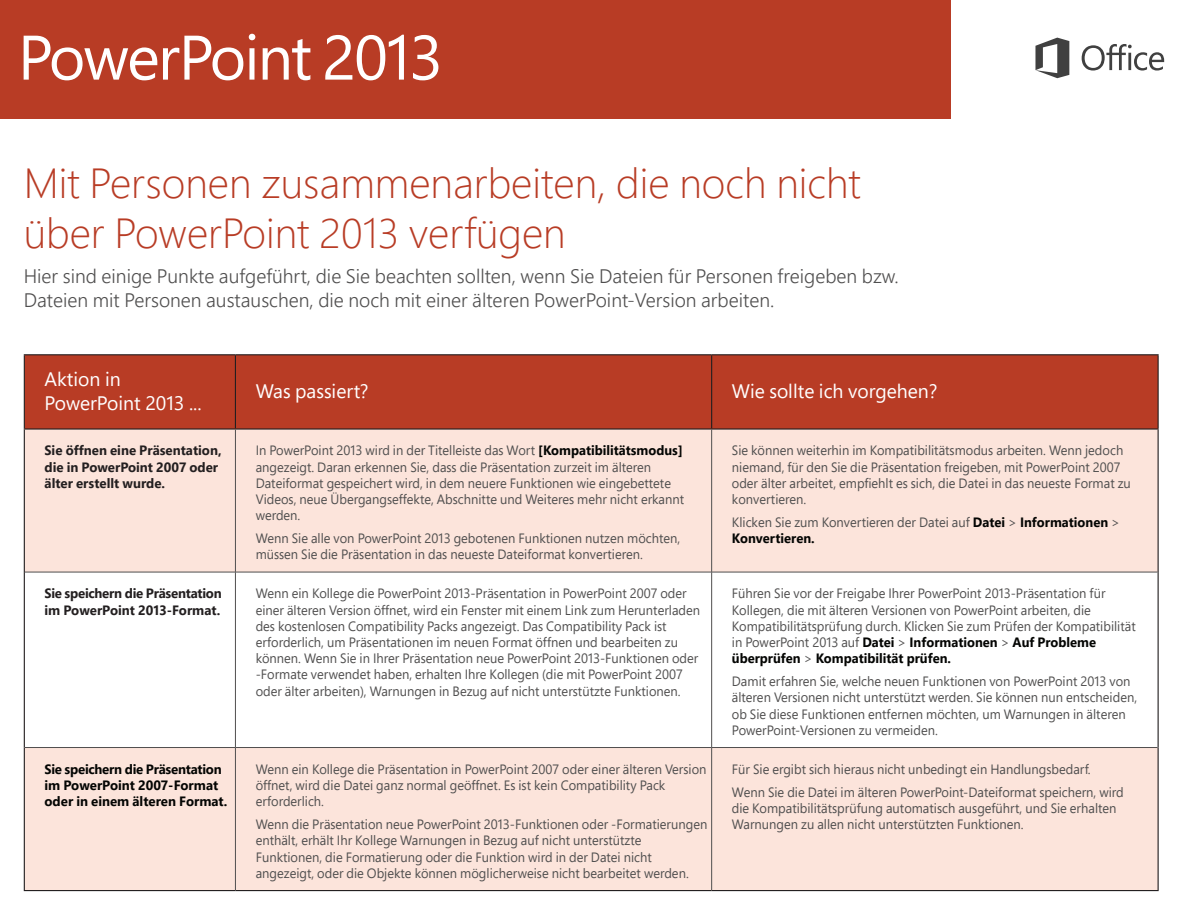
<style>
.page{position:relative;width:1188px;height:918px;background:#fff}
.page>*{position:absolute;margin:0;border:0;box-sizing:border-box;transform-origin:0 0}
.t1{font:300 42px/50.4px "Segoe Pro";color:#b83c25}
.t2{font:300 19.5px/23.4px "Segoe Pro";color:#504f4f}
.t3{font:19.5px/23.4px "Segoe Pro";color:#fff}
.t4{font:13.5px/16.2px "Segoe Pro";color:#504f4f;scale:.96 1}
.t5{font:700 13.5px/16.2px "Segoe Pro";color:#040503}
.t6{font:700 13.5px/16.2px "Segoe Pro";color:#231f20}
.t7{font:700 13.5px/16.2px "Segoe Pro";letter-spacing:-.02em;color:#231f20}
.s1{font-weight:700;color:#040503}
</style>
<div class="page">
<div style="left:0;top:0;width:950px;height:119px;background:#b83c25"></div>
<svg style="left:1082px;top:44px;width:82px;height:27px"></svg>
<svg style="left:1035px;top:38px;width:34px;height:40px"></svg>
<svg style="left:24px;top:36px;width:133px;height:44px"></svg>
<svg style="left:163px;top:36px;width:80px;height:44px"></svg>
<svg style="left:249px;top:34px;width:6px;height:46px"></svg>
<svg style="left:263px;top:39px;width:47px;height:41px"></svg>
<svg style="left:325px;top:35px;width:79px;height:45px"></svg>
<svg style="left:413px;top:35px;width:25px;height:45px"></svg>
<div style="left:25px;top:355px;width:1133px;height:73px;background:#b83c25"></div>
<div style="left:25px;top:430px;width:1133px;height:460px;background:#fce4db"></div>
<svg style="left:25px;top:573px;width:1133px;height:174px"></svg>
<hr style="left:24px;top:430px;width:1px;height:142px;background:#231f20">
<hr style="left:1158px;top:430px;width:1px;height:142px;background:#231f20">
<hr style="left:24px;top:572px;width:1px;height:176px;background:#231f20">
<hr style="left:1158px;top:572px;width:1px;height:176px;background:#231f20">
<hr style="left:24px;top:748px;width:1px;height:142px;background:#231f20">
<hr style="left:1158px;top:748px;width:1px;height:142px;background:#231f20">
<hr style="left:24px;top:890px;width:211px;height:1px;background:#231f20">
<hr style="left:235px;top:890px;width:477px;height:1px;background:#231f20">
<hr style="left:712px;top:890px;width:447px;height:1px;background:#231f20">
<hr style="left:711px;top:430px;width:1px;height:142px;background:#504f4f">
<hr style="left:25px;top:572px;width:210px;height:1px;background:#504f4f">
<hr style="left:235px;top:572px;width:477px;height:1px;background:#504f4f">
<hr style="left:712px;top:572px;width:446px;height:1px;background:#504f4f">
<hr style="left:711px;top:572px;width:1px;height:175px;background:#504f4f">
<hr style="left:25px;top:747px;width:210px;height:1px;background:#504f4f">
<hr style="left:235px;top:747px;width:477px;height:1px;background:#504f4f">
<hr style="left:712px;top:747px;width:446px;height:1px;background:#504f4f">
<hr style="left:711px;top:748px;width:1px;height:142px;background:#504f4f">
<hr style="left:24px;top:354px;width:211px;height:1px;background:#231f20">
<hr style="left:24px;top:355px;width:1px;height:73px;background:#231f20">
<hr style="left:235px;top:354px;width:477px;height:1px;background:#231f20">
<hr style="left:235px;top:355px;width:1px;height:73px;background:#231f20">
<hr style="left:24px;top:428px;width:211px;height:2px;background:#231f20">
<hr style="left:712px;top:354px;width:447px;height:1px;background:#231f20">
<hr style="left:711px;top:355px;width:1px;height:73px;background:#231f20">
<hr style="left:1158px;top:355px;width:1px;height:73px;background:#231f20">
<hr style="left:235px;top:430px;width:1px;height:142px;background:#504f4f">
<hr style="left:235px;top:428px;width:477px;height:2px;background:#231f20">
<hr style="left:712px;top:428px;width:447px;height:2px;background:#231f20">
<hr style="left:235px;top:572px;width:1px;height:175px;background:#504f4f">
<hr style="left:235px;top:748px;width:1px;height:142px;background:#504f4f">
<h1 class="t1" style="left:24px;top:156px;width:839px">Mit Personen zusammenarbeiten, die noch nicht über PowerPoint 2013 verfügen</h1>
<h2 class="t2" style="left:24px;top:264px;width:877px">Hier sind einige Punkte aufgeführt, die Sie beachten sollten, wenn Sie Dateien für Personen freigeben bzw.<br>Dateien mit Personen austauschen, die noch mit einer älteren PowerPoint-Version arbeiten.</h2>
<h2 class="t3" style="left:45px;top:367px;width:159px">Aktion in<br>PowerPoint 2013 ...</h2>
<h2 class="t3" style="left:256px;top:379px;width:114px">Was passiert?</h2>
<h2 class="t3" style="left:732px;top:379px;width:207px">Wie sollte ich vorgehen?</h2>
<p class="t6" style="left:45px;top:442px;width:179px">Sie öffnen eine Präsentation, die in PowerPoint 2007 oder älter erstellt wurde.</p>
<p class="t4" style="left:256px;top:442px;width:448px">In PowerPoint 2013 wird in der Titelleiste das Wort <span class="s1">[Kompatibilitätsmodus] </span>angezeigt. Daran erkennen Sie, dass die Präsentation zurzeit im älteren Dateiformat gespeichert wird, in dem neuere Funktionen wie eingebettete Videos, neue Übergangseffekte, Abschnitte und Weiteres mehr nicht erkannt werden.</p>
<p class="t4" style="left:256px;top:530px;width:444px">Wenn Sie alle von PowerPoint 2013 gebotenen Funktionen nutzen möchten, müssen Sie die Präsentation in das neueste Dateiformat konvertieren.</p>
<p class="t4" style="left:732px;top:442px;width:417px">Sie können weiterhin im Kompatibilitätsmodus arbeiten. Wenn jedoch niemand, für den Sie die Präsentation freigeben, mit PowerPoint 2007 oder älter arbeitet, empfiehlt es sich, die Datei in das neueste Format zu konvertieren.</p>
<p class="t4" style="left:732px;top:514px;width:406px">Klicken Sie zum Konvertieren der Datei auf <span class="s1">Datei</span> &gt; <span class="s1">Informationen</span> &gt;<br><span class="s1">Konvertieren.</span></p>
<p class="t7" style="left:45px;top:585px;width:179px">Sie speichern die Präsentation im PowerPoint 2013-Format.</p>
<p class="t4" style="left:256px;top:585px;width:464px">Wenn ein Kollege die PowerPoint 2013-Präsentation in PowerPoint 2007 oder einer älteren Version öffnet, wird ein Fenster mit einem Link zum Herunterladen des kostenlosen Compatibility Packs angezeigt. Das Compatibility Pack ist erforderlich, um Präsentationen im neuen Format öffnen und bearbeiten zu können. Wenn Sie in Ihrer Präsentation neue PowerPoint 2013-Funktionen oder -Formate verwendet haben, erhalten Ihre Kollegen (die mit PowerPoint 2007 oder älter arbeiten), Warnungen in Bezug auf nicht unterstützte Funktionen.</p>
<p class="t4" style="left:732px;top:585px;width:422px">Führen Sie vor der Freigabe Ihrer PowerPoint 2013-Präsentation für Kollegen, die mit älteren Versionen von PowerPoint arbeiten, die Kompatibilitätsprüfung durch. Klicken Sie zum Prüfen der Kompatibilität in PowerPoint 2013 auf <span class="s1">Datei</span> &gt; <span class="s1">Informationen</span> &gt; <span class="s1">Auf Probleme überprüfen</span> &gt; <span class="s1">Kompatibilität prüfen.</span></p>
<p class="t4" style="left:732px;top:673px;width:424px">Damit erfahren Sie, welche neuen Funktionen von PowerPoint 2013 von älteren Versionen nicht unterstützt werden. Sie können nun entscheiden, ob Sie diese Funktionen entfernen möchten, um Warnungen in älteren PowerPoint-Versionen zu vermeiden.</p>
<p class="t5" style="left:45px;top:761px;width:184px">Sie speichern die Präsentation im PowerPoint 2007-Format oder in einem älteren Format.</p>
<p class="t4" style="left:256px;top:761px;width:471px">Wenn ein Kollege die Präsentation in PowerPoint 2007 oder einer älteren Version öffnet, wird die Datei ganz normal geöffnet. Es ist kein Compatibility Pack erforderlich.</p>
<p class="t4" style="left:256px;top:816px;width:472px">Wenn die Präsentation neue PowerPoint 2013-Funktionen oder -Formatierungen enthält, erhält Ihr Kollege Warnungen in Bezug auf nicht unterstützte Funktionen, die Formatierung oder die Funktion wird in der Datei nicht angezeigt, oder die Objekte können möglicherweise nicht bearbeitet werden.</p>
<p class="t4" style="left:732px;top:757px;width:410px;line-height:23px">Für Sie ergibt sich hieraus nicht unbedingt ein Handlungsbedarf.<br>Wenn Sie die Datei im älteren PowerPoint-Dateiformat speichern, wird</p>
<p class="t4" style="left:732px;top:800px;width:402px">die Kompatibilitätsprüfung automatisch ausgeführt, und Sie erhalten<br>Warnungen zu allen nicht unterstützten Funktionen.</p>
</div>
